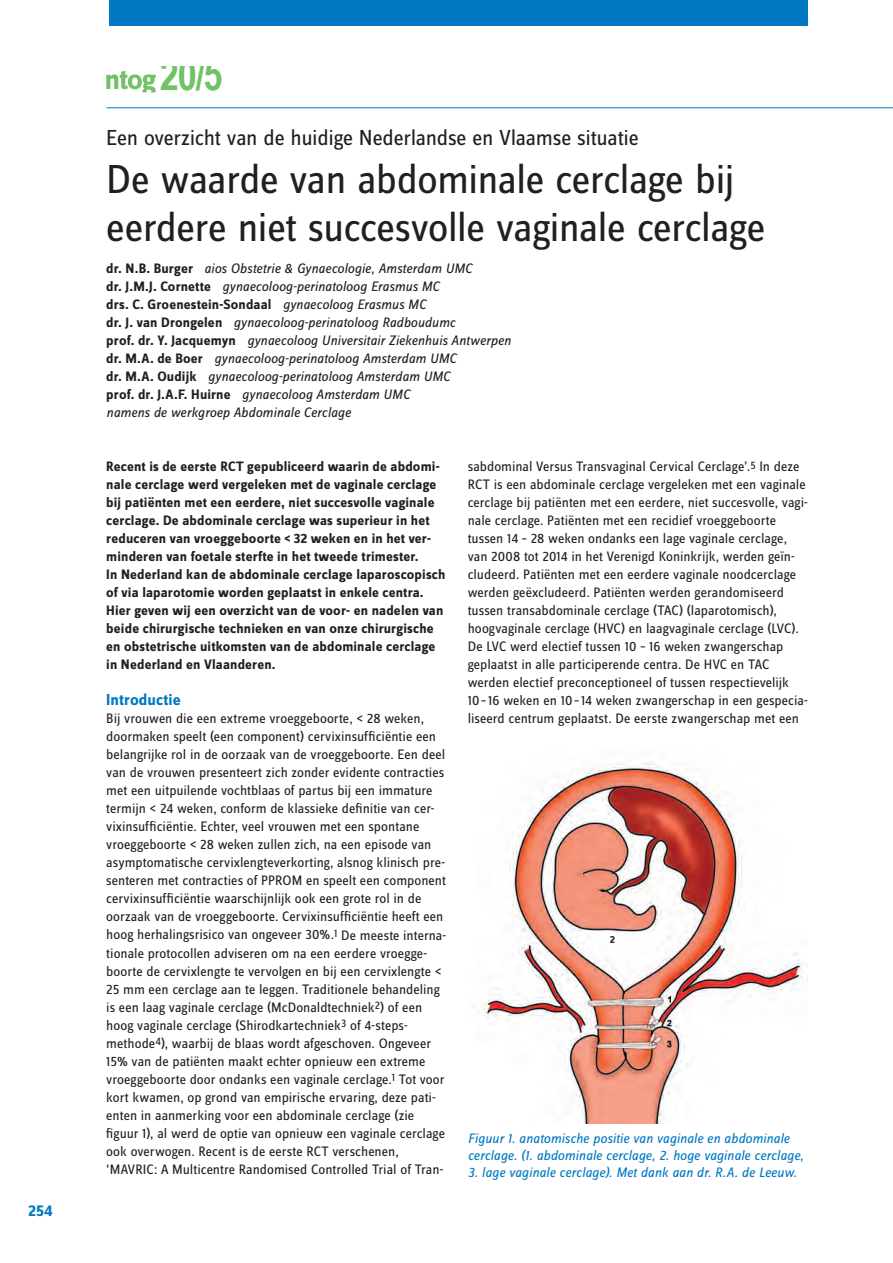
<style>
.page{position:relative;width:893px;height:1263px;background:#fff}
.page>*{position:absolute;margin:0;border:0;box-sizing:border-box;transform-origin:0 0}
._2_Artikel_kop{font:42px "Zine Sans Dis";letter-spacing:-.015em;color:#231f20}
.t1{font:700 42px "Arial Narrow";color:#71c167}
._1_Chapeau{font:22.5px "Zine Sans Dis";letter-spacing:-.01em;color:#231f20}
._6_Tussenkopje_blauw{font:700 16.5px "Zine Sans Dis";letter-spacing:.005em;color:#0079c2}
._5_Body{font:14.25px/18px "Zine Sans Dis";color:#231f20}
._4_Lead_inleiding{font:700 14.25px/18px "Zine Sans Dis";letter-spacing:.01em;color:#231f20}
._3_Auteurs{font:italic 14.25px "Zine Sans Dis";letter-spacing:-.005em;color:#231f20}
._11_Fotoonderschrift{font:italic 14.25px/17.1px "Zine Sans Dis";letter-spacing:-.005em;color:#0079c2}
._3_Auteurs-2{font:700 14.25px "Zine Sans Dis";letter-spacing:.01em;color:#231f20}
._5_Body-2{font:italic 14.25px "Zine Sans Dis";letter-spacing:-.005em;color:#231f20}
._9_Tabel_bovenschrif{font:700 10.8px "Zine Sans Dis";color:#231f20}
.s1{font-weight:700;font-style:normal}
.s2{font-weight:400;font-style:italic}
</style>
<div class="page">
<div style="left:110px;top:0;width:698px;height:26px;background:#0079c2"></div>
<hr style="left:107px;top:107px;width:786px;height:1px;background:#0079c2">
<svg style="left:106px;top:71px;width:50px;height:21px"></svg>
<img style="left:471px;top:762px;width:337px;height:361px">
<p class="_6_Tussenkopje_blauw" style="left:28px;top:1202px;width:26px">254</p>
<h1 class="t1" style="left:160px;top:43px;width:64px">20/5</h1>
<p class="_1_Chapeau" style="left:106px;top:127px;width:534px">Een overzicht van de huidige Nederlandse en Vlaamse situatie</p>
<p class="_2_Artikel_kop" style="left:106px;top:159px;width:630px">De waarde van abdominale cerclage bij</p>
<p class="_2_Artikel_kop" style="left:106px;top:207px;width:660px">eerdere niet succesvolle vaginale cerclage</p>
<p class="_3_Auteurs" style="left:106px;top:262px;width:367px"><span class="s1">dr. N.B. Burger</span> aios Obstetrie &amp; Gynaecologie, Amsterdam UMC</p>
<p class="_3_Auteurs" style="left:106px;top:280px;width:335px"><span class="s1">dr. J.M.J. Cornette</span> gynaecoloog-perinatoloog Erasmus MC</p>
<p class="_3_Auteurs-2" style="left:106px;top:297px;width:321px">drs. C. Groenestein-Sondaal <span class="s2">gynaecoloog Erasmus MC</span></p>
<p class="_3_Auteurs" style="left:106px;top:316px;width:351px"><span class="s1">dr. J. van Drongelen</span> gynaecoloog-perinatoloog Radboudumc</p>
<p class="_3_Auteurs" style="left:106px;top:334px;width:406px"><span class="s1">prof. dr. Y. Jacquemyn</span> gynaecoloog Universitair Ziekenhuis Antwerpen</p>
<p class="_3_Auteurs" style="left:106px;top:352px;width:352px"><span class="s1">dr. M.A. de Boer</span> gynaecoloog-perinatoloog Amsterdam UMC</p>
<p class="_3_Auteurs" style="left:106px;top:370px;width:345px"><span class="s1">dr. M.A. Oudijk</span> gynaecoloog-perinatoloog Amsterdam UMC</p>
<p class="_3_Auteurs" style="left:106px;top:388px;width:305px"><span class="s1">prof. dr. J.A.F. Huirne</span> gynaecoloog Amsterdam UMC</p>
<p class="_5_Body-2" style="left:106px;top:406px;width:246px">namens de werkgroep Abdominale Cerclage</p>
<p class="_4_Lead_inleiding" style="left:106px;top:458px;width:335px">Recent is de eerste RCT gepubliceerd waarin de abdomi&shy;nale cerclage werd vergeleken met de vaginale cerclage bij patiënten met een eerdere, niet succesvolle vaginale cerclage. De abdominale cerclage was superieur in het reduceren van vroeggeboorte &lt; 32 weken en in het ver&shy;minderen van foetale sterfte in het tweede trimester.</p>
<p class="_4_Lead_inleiding" style="left:106px;top:566px;width:341px">In Nederland kan de abdominale cerclage laparoscopisch of via laparotomie worden geplaatst in enkele centra.<br>Hier geven wij een overzicht van de voor- en nadelen van beide chirurgische technieken en van onze chirurgische en obstetrische uitkomsten van de abdominale cerclage in Nederland en Vlaanderen.</p>
<p class="_6_Tussenkopje_blauw" style="left:106px;top:692px;width:76px">Introductie</p>
<p class="_5_Body" style="left:106px;top:710px;width:341px">Bij vrouwen die een extreme vroeggeboorte, &lt; 28 weken, doormaken speelt (een component) cervixinsufficiëntie een belangrijke rol in de oorzaak van de vroeggeboorte. Een deel van de vrouwen presenteert zich zonder evidente contracties met een uitpuilende vochtblaas of partus bij een immature termijn &lt; 24 weken, conform de klassieke definitie van cer&shy;vixinsufficiëntie. Echter, veel vrouwen met een spontane vroeggeboorte &lt; 28 weken zullen zich, na een episode van asymptomatische cervixlengteverkorting, alsnog klinisch pre&shy;senteren met contracties of PPROM en speelt een component cervixinsufficiëntie waarschijnlijk ook een grote rol in de oorzaak van de vroeggeboorte. Cervixinsufficiëntie heeft een hoog herhalingsrisico van ongeveer 30%.<sup>1</sup> De meeste interna&shy;tionale protocollen adviseren om na een eerdere vroegge&shy;boorte de cervixlengte te vervolgen en bij een cervixlengte &lt; 25 mm een cerclage aan te leggen. Traditionele behandeling is een laag vaginale cerclage (McDonaldtechniek<sup>2</sup>) of een hoog vaginale cerclage (Shirodkartechniek<sup>3</sup> of 4-steps&shy;methode<sup>4</sup>), waarbij de blaas wordt afgeschoven. Ongeveer 15% van de patiënten maakt echter opnieuw een extreme vroeggeboorte door ondanks een vaginale cerclage.<sup>1</sup> Tot voor kort kwamen, op grond van empirische ervaring, deze pati&shy;ënten in aanmerking voor een abdominale cerclage (zie figuur 1), al werd de optie van opnieuw een vaginale cerclage ook overwogen. Recent is de eerste RCT verschenen, ‘MAVRIC: A Multicentre Randomised Controlled Trial of Tran-</p>
<p class="_5_Body" style="left:468px;top:458px;width:342px">sabdominal Versus Transvaginal Cervical Cerclage’.<sup>5</sup> In deze RCT is een abdominale cerclage vergeleken met een vaginale cerclage bij patiënten met een eerdere, niet succesvolle, vagi&shy;nale cerclage. Patiënten met een recidief vroeggeboorte tussen 14 – 28 weken ondanks een lage vaginale cerclage, van 2008 tot 2014 in het Verenigd Koninkrijk, werden geïn&shy;cludeerd. Patiënten met een eerdere vaginale noodcerclage werden geëxcludeerd. Patiënten werden gerandomiseerd tussen transabdominale cerclage (TAC) (laparotomisch), hoogvaginale cerclage (HVC) en laagvaginale cerclage (LVC).<br>De LVC werd electief tussen 10 – 16 weken zwangerschap geplaatst in alle participerende centra. De HVC en TAC werden electief preconceptioneel of tussen respectievelijk</p>
<p class="_5_Body" style="left:468px;top:692px;width:342px">10–16 weken en 10–14 weken zwangerschap in een gespecia&shy;liseerd centrum geplaatst. De eerste zwangerschap met een</p>
<p class="_9_Tabel_bovenschrif" style="left:610px;top:934px;width:7px">2</p>
<p class="_11_Fotoonderschrift" style="left:468px;top:1130px;width:337px">Figuur 1. anatomische positie van vaginale en abdominale cerclage. (1. abdominale cerclage, 2. hoge vaginale cerclage,</p>
<p class="_11_Fotoonderschrift" style="left:468px;top:1164px;width:331px">3. lage vaginale cerclage). Met dank aan dr. R.A. de Leeuw.</p>
</div>
